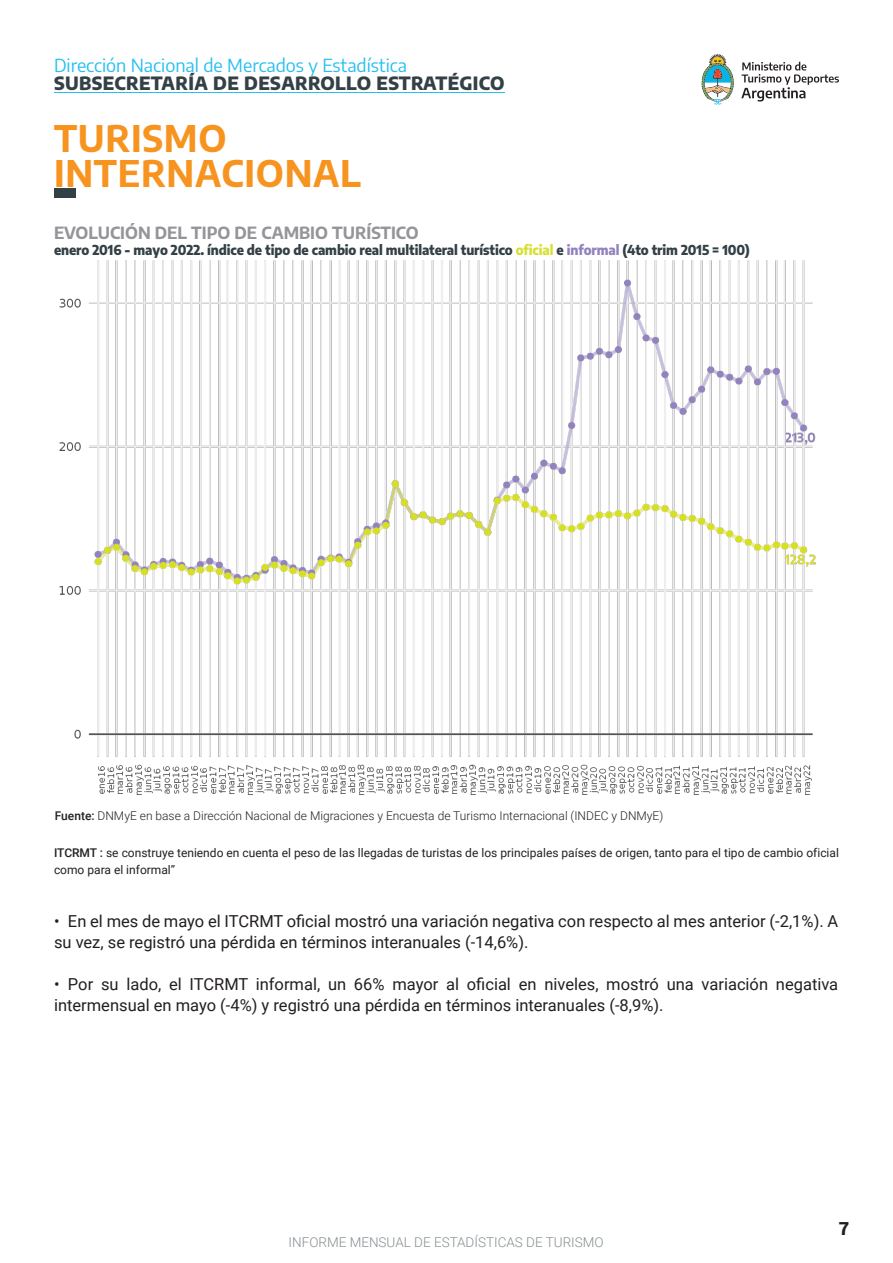
<style>
.page{position:relative;width:893px;height:1263px;background:#fff}
.page>*{position:absolute;margin:0;border:0;box-sizing:border-box;transform-origin:0 0}
.t1{font:700 36px "Encode Sans";letter-spacing:.02em;color:#f7941f}
.t2{font:18px "Encode Sans";color:#26bff0}
.t3{font:800 18px "Encode Sans";letter-spacing:.02em;color:#334046}
.t4{font:900 18px "Roboto";color:#231f20}
.t5{font:16.5px/21px "Roboto";color:#231f20}
.t6{font:700 16.5px "Encode Sans";color:#949499}
.t7{font:800 13.5px "Encode Sans";letter-spacing:-.01em;color:#334046;scale:.95 1}
.t8{font:300 13.5px "Roboto";color:#888e91}
.t9{font:12px/16.5px "Roboto";color:#231f20}
.t10{font:300 12px "Roboto";color:#231f20}
.s1{color:#d6e030}
.s2{color:#9182bf}
.s3{font-weight:500}
</style>
<div class="page">
<hr style="left:54px;top:92px;width:450px;height:1px;background:#26bff0">
<img style="left:59px;top:260px;width:757px;height:535px">
<svg style="left:702px;top:54px;width:32px;height:51px"></svg>
<svg style="left:741px;top:62px;width:98px;height:40px"></svg>
<div style="left:54px;top:189px;width:21px;height:9px;background:#334046"></div>
<p class="t2" style="left:54px;top:53px;width:354px">Dirección Nacional de Mercados y Estadística</p>
<p class="t3" style="left:54px;top:69px;width:452px">SUBSECRETARÍA DE DESARROLLO ESTRATÉGICO</p>
<p class="t1" style="left:54px;top:112px;width:174px">TURISMO</p>
<p class="t1" style="left:54px;top:147px;width:308px">INTERNACIONAL</p>
<p class="t6" style="left:54px;top:220px;width:366px">EVOLUCIÓN DEL TIPO DE CAMBIO TURÍSTICO</p>
<p class="t7" style="left:54px;top:239px;width:734px">enero 2016 - mayo 2022. índice de tipo de cambio real multilateral turístico <span class="s1">oficial</span> e <span class="s2">informal</span> (4to trim 2015 = 100)</p>
<p class="t10" style="left:55px;top:807px;width:610px"><span class="s3">Fuente:</span> DNMyE en base a Dirección Nacional de Migraciones y Encuesta de Turismo Internacional (INDEC y DNMyE)</p>
<p class="t9" style="left:54px;top:844px;width:786px"><span class="s3">ITCRMT :</span> se construye teniendo en cuenta el peso de las llegadas de turistas de los principales países de origen, tanto para el tipo de cambio oficial como para el informal”</p>
<p class="t5" style="left:54px;top:910px;width:786px">• En el mes de mayo el ITCRMT oficial mostró una variación negativa con respecto al mes anterior (-2,1%). A su vez, se registró una pérdida en términos interanuales (-14,6%).</p>
<p class="t5" style="left:54px;top:973px;width:786px">• Por su lado, el ITCRMT informal, un 66% mayor al oficial en niveles, mostró una variación negativa intermensual en mayo (-4%) y registró una pérdida en términos interanuales (-8,9%).</p>
<p class="t8" style="left:289px;top:1233px;width:317px">INFORME MENSUAL DE ESTADÍSTICAS DE TURISMO</p>
<p class="t4" style="left:839px;top:1215px;width:12px">7</p>
</div>
